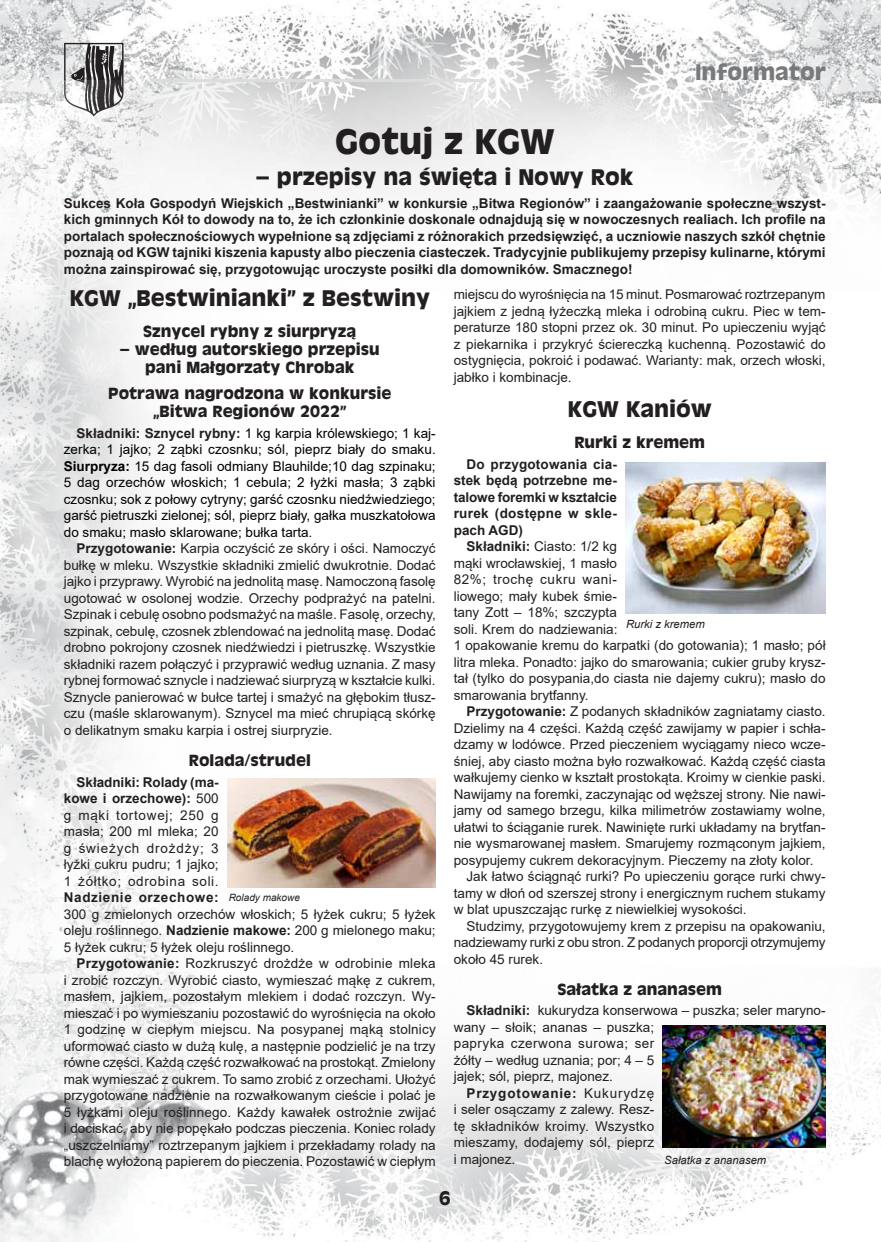
<style>
.page{position:relative;width:881px;height:1242px;background:#fff}
.page>*{position:absolute;margin:0;border:0;box-sizing:border-box;transform-origin:0 0}
.t1{font:700 33px "Antique Olive";color:#231f20}
.t2{font:700 21px "Antique Olive";color:#231f20}
.t3{font:700 21px "Antique Olive";color:#77797b}
.t4{font:700 18px "Antique Olive";color:#231f20}
.t5{font:700 15px/18px "Antique Olive";color:#231f20;text-align:center}
.t6{font:13.5px/16.5px "Arial";color:#231f20;text-align:justify}
.t7{font:700 13.5px/16.5px "Arial";color:#231f20;text-align:justify}
.t8{font:13.5px/16.5px "Arial";color:#000;text-align:justify}
.t9{font:13.5px "Arial";letter-spacing:.03em;color:#231f20}
.t10{font:700 13.5px "Arial";letter-spacing:.06em;color:#231f20}
.t11{font:700 13.5px "Arial";letter-spacing:.045em;color:#231f20}
.t12{font:italic 11.25px "Arial";color:#231f20}
.t13{font:italic 10.05px "Arial";color:#231f20}
.s1{font-weight:700;color:#231f20}
.s2{font-weight:700}
.s3{font-weight:400}
</style>
<div class="page">
<img style="left:0;top:0;width:880px;height:213px">
<img style="left:0;top:463px;width:880px;height:779px">
<hr style="left:150px;top:79px;width:336px;height:3px;background:#dcddde">
<svg style="left:64px;top:43px;width:59px;height:37px;background:#848283"></svg>
<img style="left:0;top:147px;width:316px;height:859px">
<img style="left:0;top:80px;width:294px;height:906px">
<img style="left:227px;top:778px;width:208px;height:109px">
<img style="left:625px;top:462px;width:200px;height:151px">
<img style="left:662px;top:1025px;width:163px;height:122px">
<h2 class="t3" style="left:694px;top:59px;width:132px">Informator</h2>
<h1 class="t1" style="left:335px;top:119px;width:221px">Gotuj z KGW</h1>
<h2 class="t2" style="left:256px;top:163px;width:379px">– przepisy na święta i Nowy Rok</h2>
<p class="t7" style="left:64px;top:195px;width:763px">Sukces Koła Gospodyń Wiejskich „Bestwinianki” w konkursie „Bitwa Regionów” i zaangażowanie społeczne wszyst&shy;kich gminnych Kół to dowody na to, że ich członkinie doskonale odnajdują się w nowoczesnych realiach. Ich profile na portalach społecznościowych wypełnione są zdjęciami z różnorakich przedsięwzięć, a uczniowie naszych szkół chętnie poznają od KGW tajniki kiszenia kapusty albo pieczenia ciasteczek. Tradycyjnie publikujemy przepisy kulinarne, którymi można zainspirować się, przygotowując uroczyste posiłki dla domowników. Smacznego!</p>
<h2 class="t2" style="left:69px;top:284px;width:362px">KGW „Bestwinianki” z Bestwiny</h2>
<p class="t5" style="left:143px;top:322px;width:214px">Sznycel rybny z siurpryzą</p>
<p class="t5" style="left:120px;top:340px;width:261px">– według autorskiego przepisu pani Małgorzaty Chrobak</p>
<p class="t5" style="left:108px;top:384px;width:285px">Potrawa nagrodzona w konkursie „Bitwa Regionów 2022”</p>
<p class="t8" style="left:64px;top:425px;width:373px;text-indent:13px"><span class="s1">Składniki: Sznycel rybny:</span> 1 kg karpia królewskiego; 1 kaj&shy;zerka; 1 jajko; 2 ząbki czosnku; sól, pieprz biały do smaku.<br><span class="s2">Siurpryza:</span> 15 dag fasoli odmiany Blauhilde;10 dag szpinaku; 5 dag orzechów włoskich; 1 cebula; 2 łyżki masła; 3 ząbki czosnku; sok z połowy cytryny; garść czosnku niedźwiedziego; garść pietruszki zielonej; sól, pieprz biały, gałka muszkatołowa do smaku; masło sklarowane; bułka tarta.</p>
<p class="t6" style="left:64px;top:540px;width:373px;text-indent:13px"><span class="s2">Przygotowanie:</span> Karpia oczyścić ze skóry i ości. Namoczyć bułkę w mleku. Wszystkie składniki zmielić dwukrotnie. Dodać jajko i przyprawy. Wyrobić na jednolitą masę. Namoczoną fasolę ugotować w osolonej wodzie. Orzechy podprażyć na patelni.<br>Szpinak i cebulę osobno podsmażyć na maśle. Fasolę, orzechy, szpinak, cebulę, czosnek zblendować na jednolitą masę. Dodać drobno pokrojony czosnek niedźwiedzi i pietruszkę. Wszystkie składniki razem połączyć i przyprawić według uznania. Z masy rybnej formować sznycle i nadziewać siurpryzą w kształcie kulki.<br>Sznycle panierować w bułce tartej i smażyć na głębokim tłusz&shy;czu (maśle sklarowanym). Sznycel ma mieć chrupiącą skórkę o delikatnym smaku karpia i ostrej siurpryzie.</p>
<p class="t5" style="left:189px;top:751px;width:123px">Rolada/strudel</p>
<p class="t6" style="left:64px;top:773px;width:156px;text-indent:13px"><span class="s2">Składniki: Rolady (ma&shy;kowe i orzechowe):</span> 500 g mąki tortowej; 250 g masła; 200 ml mleka; 20 g świeżych drożdży; 3 łyżki cukru pudru; 1 jajko; 1 żółtko; odrobina soli.</p>
<p class="t11" style="left:64px;top:887px;width:156px">Nadzienie orzechowe:</p>
<p class="t6" style="left:64px;top:905px;width:373px">300 g zmielonych orzechów włoskich; 5 łyżek cukru; 5 łyżek oleju roślinnego. <span class="s2">Nadzienie makowe:</span> 200 g mielonego maku; 5 łyżek cukru; 5 łyżek oleju roślinnego.</p>
<p class="t6" style="left:64px;top:955px;width:373px;text-indent:13px"><span class="s2">Przygotowanie:</span> Rozkruszyć drożdże w odrobinie mleka i zrobić rozczyn. Wyrobić ciasto, wymieszać mąkę z cukrem, masłem, jajkiem, pozostałym mlekiem i dodać rozczyn. Wy&shy;mieszać i po wymieszaniu pozostawić do wyrośnięcia na około 1 godzinę w ciepłym miejscu. Na posypanej mąką stolnicy uformować ciasto w dużą kulę, a następnie podzielić je na trzy równe części. Każdą część rozwałkować na prostokąt. Zmielony mak wymieszać z cukrem. To samo zrobić z orzechami. Ułożyć przygotowane nadzienie na rozwałkowanym cieście i polać je 5 łyżkami oleju roślinnego. Każdy kawałek ostrożnie zwijać i dociskać, aby nie popękało podczas pieczenia. Koniec rolady „uszczelniamy” roztrzepanym jajkiem i przekładamy rolady na blachę wyłożoną papierem do pieczenia. Pozostawić w ciepłym</p>
<p class="t6" style="left:453px;top:286px;width:373px">miejscu do wyrośnięcia na 15 minut. Posmarować roztrzepanym jajkiem z jedną łyżeczką mleka i odrobiną cukru. Piec w tem&shy;peraturze 180 stopni przez ok. 30 minut. Po upieczeniu wyjąć z piekarnika i przykryć ściereczką kuchenną. Pozostawić do ostygnięcia, pokroić i podawać. Warianty: mak, orzech włoski, jabłko i kombinacje.</p>
<h2 class="t2" style="left:567px;top:395px;width:146px">KGW Kaniów</h2>
<p class="t5" style="left:574px;top:433px;width:132px">Rurki z kremem</p>
<p class="t7" style="left:453px;top:456px;width:165px;text-indent:13px">Do przygotowania cia&shy;stek będą potrzebne me&shy;talowe foremki w kształcie rurek (dostępne w skle&shy;pach AGD)</p>
<p class="t6" style="left:453px;top:538px;width:373px;text-align:left;text-indent:13px"><span class="s2">Składniki:</span> Ciasto: 1/2 kg<br>mąki wrocławskiej, 1 masło<br>82%; trochę cukru wani-<br>liowego; mały kubek śmie-<br>tany Zott – 18%; szczypta<br>soli. Krem do nadziewania:<br>1 opakowanie kremu do karpatki (do gotowania); 1 masło; pół litra mleka. Ponadto: jajko do smarowania; cukier gruby krysz&shy;tał (tylko do posypania,do ciasta nie dajemy cukru); masło do smarowania brytfanny.</p>
<p class="t6" style="left:466px;top:703px;width:360px"><span class="s2">Przygotowanie:</span> Z podanych składników zagniatamy ciasto.</p>
<p class="t6" style="left:453px;top:719px;width:373px">Dzielimy na 4 części. Każdą część zawijamy w papier i schła-</p>
<p class="t6" style="left:453px;top:736px;width:373px">dzamy w lodówce. Przed pieczeniem wyciągamy nieco wcze-</p>
<p class="t6" style="left:453px;top:752px;width:373px">śniej, aby ciasto można było rozwałkować. Każdą część ciasta</p>
<p class="t6" style="left:453px;top:769px;width:373px">wałkujemy cienko w kształt prostokąta. Kroimy w cienkie paski.</p>
<p class="t6" style="left:453px;top:785px;width:373px">Nawijamy na foremki, zaczynając od węższej strony. Nie nawi-</p>
<p class="t6" style="left:453px;top:802px;width:373px">jamy od samego brzegu, kilka milimetrów zostawiamy wolne,</p>
<p class="t6" style="left:453px;top:818px;width:373px">ułatwi to ściąganie rurek. Nawinięte rurki układamy na brytfan-</p>
<p class="t6" style="left:453px;top:835px;width:373px">nie wysmarowanej masłem. Smarujemy rozmąconym jajkiem,</p>
<p class="t6" style="left:453px;top:851px;width:361px">posypujemy cukrem dekoracyjnym. Pieczemy na złoty kolor.</p>
<p class="t6" style="left:466px;top:868px;width:360px">Jak łatwo ściągnąć rurki? Po upieczeniu gorące rurki chwy-</p>
<p class="t6" style="left:453px;top:884px;width:373px">tamy w dłoń od szerszej strony i energicznym ruchem stukamy</p>
<p class="t6" style="left:453px;top:901px;width:294px">w blat upuszczając rurkę z niewielkiej wysokości.</p>
<p class="t6" style="left:466px;top:917px;width:360px">Studzimy, przygotowujemy krem z przepisu na opakowaniu,</p>
<p class="t6" style="left:453px;top:934px;width:373px">nadziewamy rurki z obu stron. Z podanych proporcji otrzymujemy</p>
<p class="t6" style="left:453px;top:950px;width:91px">około 45 rurek.</p>
<p class="t5" style="left:557px;top:979px;width:166px">Sałatka z ananasem</p>
<p class="t6" style="left:466px;top:1002px;width:360px"><span class="s2">Składniki:</span> kukurydza konserwowa – puszka; seler maryno-</p>
<p class="t6" style="left:453px;top:1018px;width:202px">wany – słoik; ananas – puszka;</p>
<p class="t9" style="left:453px;top:1034px;width:202px">papryka czerwona surowa; ser</p>
<p class="t6" style="left:453px;top:1051px;width:202px">żółty – według uznania; por; 4 – 5</p>
<p class="t6" style="left:453px;top:1068px;width:161px">jajek; sól, pieprz, majonez.</p>
<p class="t10" style="left:466px;top:1083px;width:189px">Przygotowanie: <span class="s3">Kukurydzę</span></p>
<p class="t6" style="left:453px;top:1101px;width:202px">i seler osączamy z zalewy. Resz-</p>
<p class="t6" style="left:453px;top:1117px;width:202px">tę składników kroimy. Wszystko</p>
<p class="t6" style="left:453px;top:1134px;width:202px">mieszamy, dodajemy sól, pieprz</p>
<p class="t6" style="left:453px;top:1150px;width:63px">i majonez.</p>
<p class="t12" style="left:625px;top:617px;width:80px">Rurki z kremem</p>
<p class="t13" style="left:229px;top:890px;width:73px">Rolady makowe</p>
<p class="t12" style="left:664px;top:1152px;width:103px">Sałatka z ananasem</p>
<h3 class="t4" style="left:438px;top:1186px;width:13px">6</h3>
</div>
